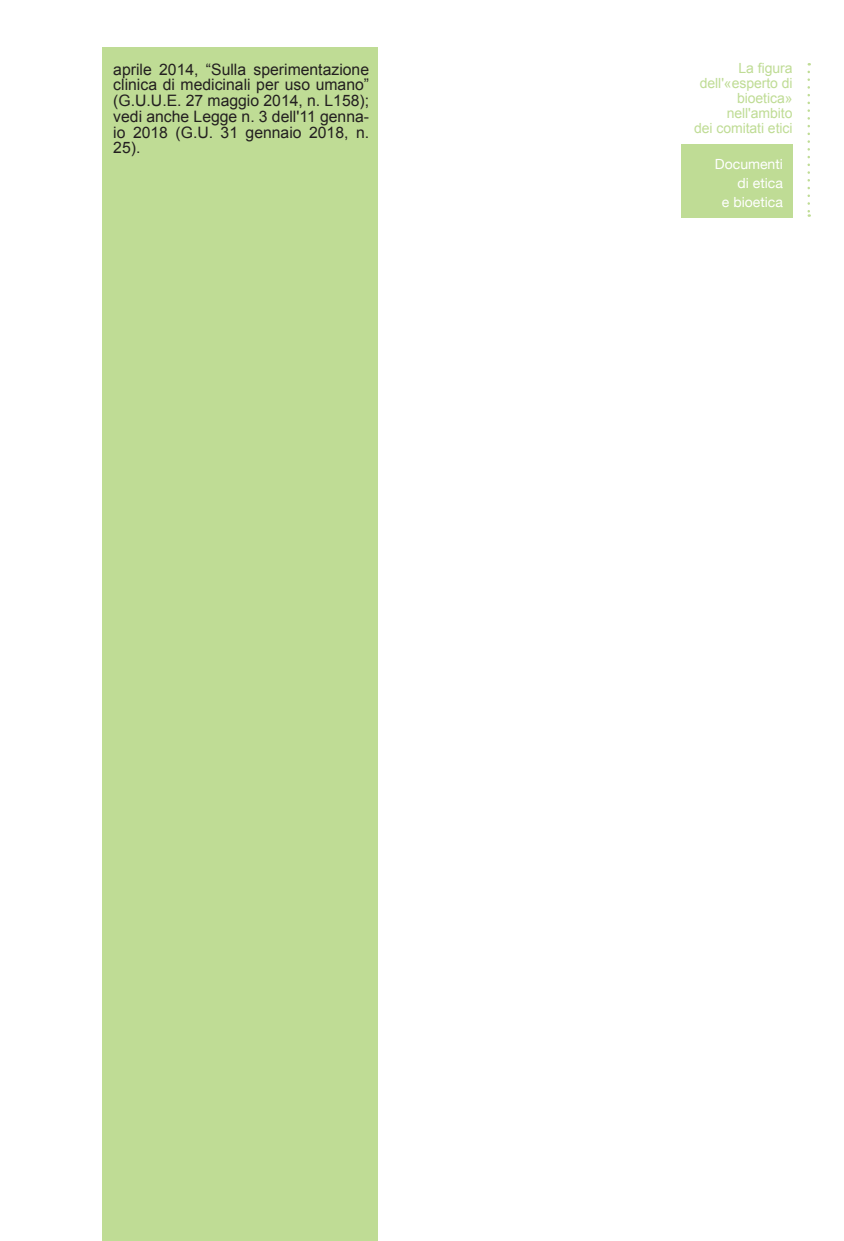
<style>
.page{position:relative;width:844px;height:1241px;background:#fff}
.page>*{position:absolute;margin:0;border:0;box-sizing:border-box;transform-origin:0 0}
.t1{font:15.75px/15.8px "Arial";color:#231f20;text-align:justify}
.t2{font:14px/14.9px "Arial";letter-spacing:-.005em;color:#bfdc95;text-align:right}
.t3{font:14px/18.9px "Helvetica Neue";color:#fff;text-align:right}
</style>
<div class="page">
<div style="left:102px;top:47px;width:275px;height:1193px;background:#bfdc95"></div>
<svg style="left:807px;top:72px;width:2px;height:145px"></svg>
<div style="left:680px;top:144px;width:112px;height:74px;background:#bfdc95"></div>
<p class="t1" style="left:113px;top:61px;width:257px">aprile 2014, “Sulla sperimentazione clinica di medicinali per uso umano” (G.U.U.E. 27 maggio 2014, n. L158); vedi anche Legge n. 3 dell'11 genna&shy;io 2018 (G.U. 31 gennaio 2018, n.<br>25).</p>
<p class="t2" style="left:694px;top:61px;width:100px">La figura dell'«esperto di bioetica» nell'ambito<br>dei comitati etici</p>
<p class="t3" style="left:714px;top:155px;width:69px">Documenti di etica<br>e bioetica</p>
</div>
